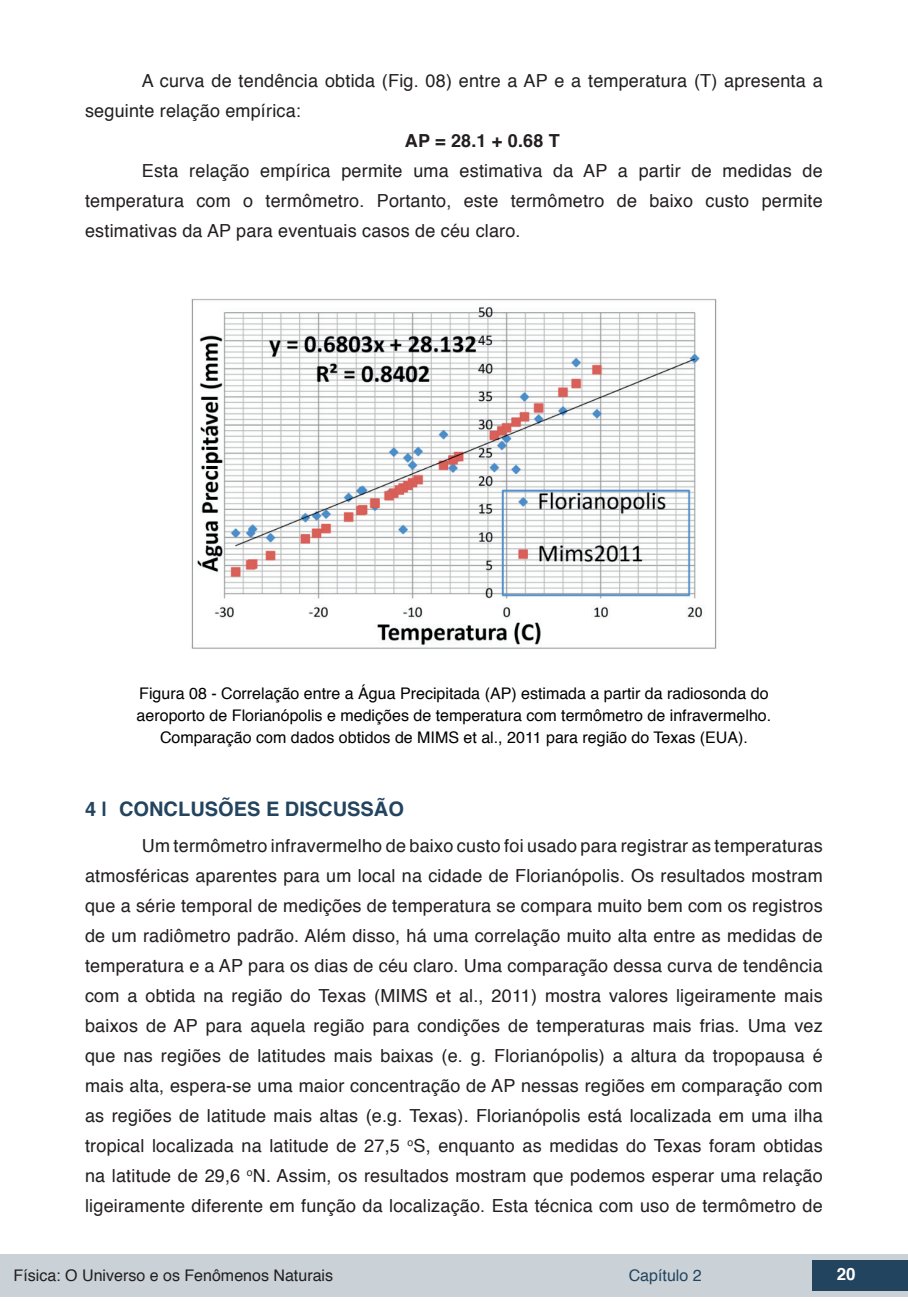
<style>
.page{position:relative;width:908px;height:1304px;background:#fff}
.page>*{position:absolute;margin:0;border:0;box-sizing:border-box;transform-origin:0 0}
.t1{font:700 20px "Helvetica";color:#23445f}
.t2{font:18px/30px "Helvetica";letter-spacing:.01em;color:#231f20;text-align:justify}
.t3{font:700 18px "Helvetica";color:#231f20}
.t4{font:700 16.8px "Helvetica";color:#fff}
.t5{font:16px/22px "Helvetica";color:#000;text-align:center}
.t6{font:16px "Helvetica";color:#231f20}
.t7{font:16px "Helvetica";color:#23445f}
</style>
<div class="page">
<div style="left:0;top:1254px;width:906px;height:43px;background:#cad2d7"></div>
<div style="left:812px;top:1261px;width:95px;height:30px;background:#23445f"></div>
<img style="left:191px;top:298px;width:526px;height:351px">
<p class="t2" style="left:85px;top:66px;width:738px;text-indent:57px">A curva de tendência obtida (Fig. 08) entre a AP e a temperatura (T) apresenta a seguinte relação empírica:</p>
<p class="t3" style="left:404px;top:126px;width:156px">AP = 28.1 + 0.68 T</p>
<p class="t2" style="left:85px;top:156px;width:738px;text-indent:57px">Esta relação empírica permite uma estimativa da AP a partir de medidas de temperatura com o termômetro. Portanto, este termômetro de baixo custo permite estimativas da AP para eventuais casos de céu claro.</p>
<p class="t5" style="left:136px;top:683px;width:636px">Figura 08 - Correlação entre a Água Precipitada (AP) estimada a partir da radiosonda do aeroporto de Florianópolis e medições de temperatura com termômetro de infravermelho.<br>Comparação com dados obtidos de MIMS et al., 2011 para região do Texas (EUA).</p>
<p class="t1" style="left:85px;top:793px;width:320px">4 | CONCLUSÕES E DISCUSSÃO</p>
<p class="t2" style="left:85px;top:831px;width:738px;text-indent:57px">Um termômetro infravermelho de baixo custo foi usado para registrar as temperaturas atmosféricas aparentes para um local na cidade de Florianópolis. Os resultados mostram que a série temporal de medições de temperatura se compara muito bem com os registros de um radiômetro padrão. Além disso, há uma correlação muito alta entre as medidas de temperatura e a AP para os dias de céu claro. Uma comparação dessa curva de tendência com a obtida na região do Texas (MIMS et al., 2011) mostra valores ligeiramente mais baixos de AP para aquela região para condições de temperaturas mais frias. Uma vez que nas regiões de latitudes mais baixas (e. g. Florianópolis) a altura da tropopausa é mais alta, espera-se uma maior concentração de AP nessas regiões em comparação com as regiões de latitude mais altas (e.g. Texas). Florianópolis está localizada em uma ilha tropical localizada na latitude de 27,5 <sup>o</sup>S, enquanto as medidas do Texas foram obtidas na latitude de 29,6 <sup>o</sup>N. Assim, os resultados mostram que podemos esperar uma relação ligeiramente diferente em função da localização. Esta técnica com uso de termômetro de</p>
<p class="t6" style="left:14px;top:1263px;width:321px">Física: O Universo e os Fenômenos Naturais</p>
<p class="t7" style="left:628px;top:1263px;width:74px">Capítulo 2</p>
<p class="t4" style="left:836px;top:1261px;width:20px">20</p>
</div>
